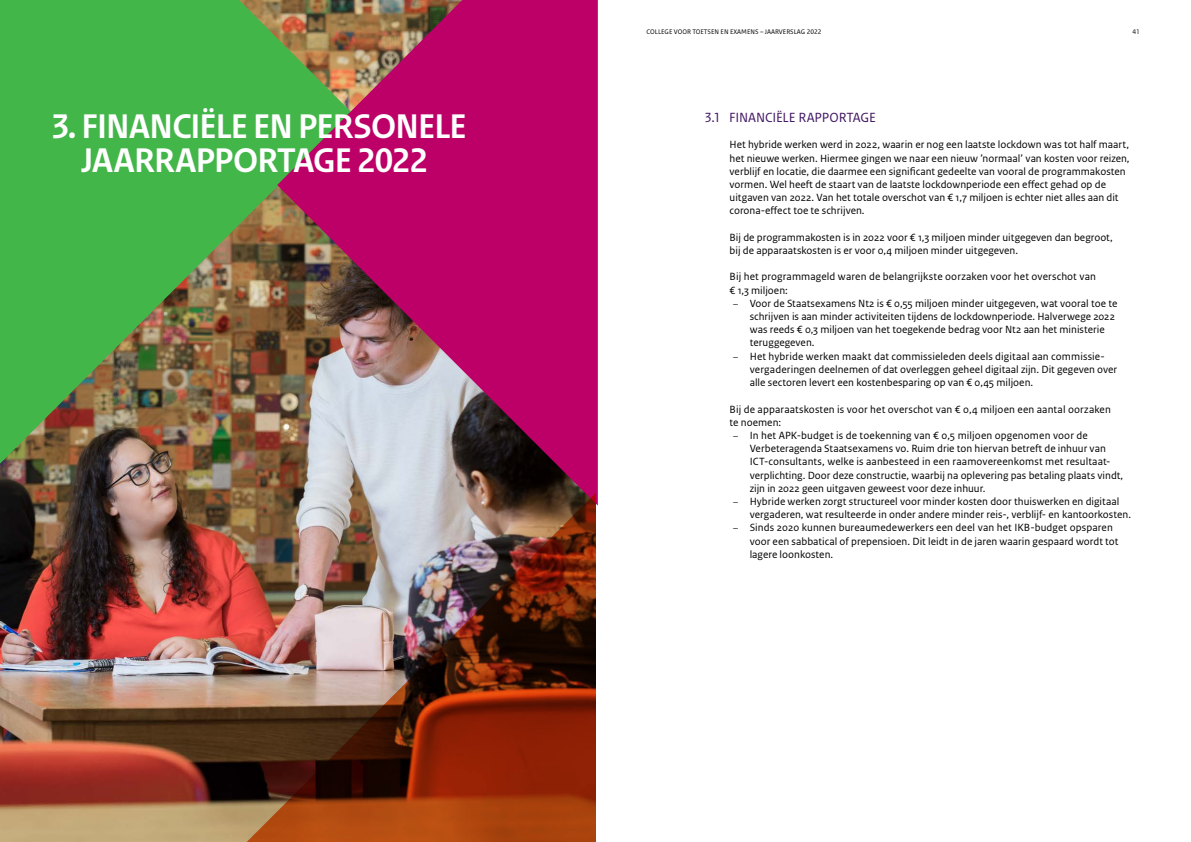
<style>
.page{position:relative;width:1191px;height:842px;background:#fff}
.page>*{position:absolute;margin:0;border:0;box-sizing:border-box;transform-origin:0 0}
.t1{font:700 36px/34px "Rijksoverheid Sans Heading";letter-spacing:-.02em;color:#fff;text-align:center}
._2020_kop2{font:14px "Rijksoverheid Sans Text";letter-spacing:-.01em;color:#411663}
.NEW_platte_tekst_ops{font:11px/13.2px "Rijksoverheid Sans Text";letter-spacing:.005em;color:#000}
.NEW_platte_tekst{font:11px/13.2px "Rijksoverheid Sans Text";letter-spacing:.005em;color:#000}
.t2{font:7px "Rijksoverheid Sans Text";color:#000}
.s1{font-family:"Rijksoverheid Serif"}
</style>
<div class="page">
<img style="left:0;top:464px;width:277px;height:378px">
<img style="left:0;top:0;width:277px;height:464px">
<img style="left:277px;top:0;width:321px;height:506px">
<img style="left:227px;top:493px;width:369px;height:349px">
<h1 class="t1" style="left:51px;top:110px;width:417px">3. FINANCIËLE EN PERSONELE<br>JAARRAPPORTAGE 2022</h1>
<p class="t2" style="left:646px;top:28px;width:177px">COLLEGE VOOR TOETSEN EN EXAMENS – JAARVERSLAG 2022</p>
<p class="t2" style="left:1132px;top:28px;width:9px">41</p>
<h2 class="_2020_kop2" style="left:704px;top:109px;width:173px">3.1 FINANCIËLE RAPPORTAGE</h2>
<p class="NEW_platte_tekst" style="left:729px;top:138px;width:401px">Het hybride werken werd in 2022, waarin er nog een laatste lockdown was tot half maart, het nieuwe werken. Hiermee gingen we naar een nieuw ’normaal’ van kosten voor reizen, verblijf en locatie, die daarmee een significant gedeelte van vooral de programmakosten vormen. Wel heeft de staart van de laatste lockdownperiode een effect gehad op de uitgaven van 2022. Van het totale overschot van € 1,7 miljoen is echter niet alles aan dit corona-effect toe te schrijven.</p>
<p class="NEW_platte_tekst" style="left:729px;top:231px;width:385px">Bij de programmakosten is in 2022 voor € 1,3 miljoen minder uitgegeven dan begroot, bij de apparaatskosten is er voor 0,4 miljoen minder uitgegeven.</p>
<p class="NEW_platte_tekst" style="left:729px;top:270px;width:368px">Bij het programmageld waren de belangrijkste oorzaken voor het overschot van € 1,3 miljoen:</p>
<p class="NEW_platte_tekst_ops" style="left:749px;top:297px;width:369px;text-indent:-17px"><span class="s1">−</span> Voor de Staatsexamens Nt2 is € 0,55 miljoen minder uitgegeven, wat vooral toe te schrijven is aan minder activiteiten tijdens de lockdownperiode. Halverwege 2022 was reeds € 0,3 miljoen van het toegekende bedrag voor Nt2 aan het ministerie teruggegeven.</p>
<p class="NEW_platte_tekst_ops" style="left:749px;top:350px;width:369px;text-indent:-17px"><span class="s1">−</span> Het hybride werken maakt dat commissieleden deels digitaal aan commissie&shy;vergaderingen deelnemen of dat overleggen geheel digitaal zijn. Dit gegeven over alle sectoren levert een kostenbesparing op van € 0,45 miljoen.</p>
<p class="NEW_platte_tekst" style="left:729px;top:402px;width:383px">Bij de apparaatskosten is voor het overschot van € 0,4 miljoen een aantal oorzaken te noemen:</p>
<p class="NEW_platte_tekst_ops" style="left:749px;top:429px;width:375px;text-indent:-17px"><span class="s1">−</span> In het APK-budget is de toekenning van € 0,5 miljoen opgenomen voor de Verbeteragenda Staatsexamens vo. Ruim drie ton hiervan betreft de inhuur van ICT-consultants, welke is aanbesteed in een raamovereenkomst met resultaat&shy;verplichting. Door deze constructie, waarbij na oplevering pas betaling plaats vindt, zijn in 2022 geen uitgaven geweest voor deze inhuur.</p>
<p class="NEW_platte_tekst_ops" style="left:749px;top:495px;width:383px;text-indent:-17px"><span class="s1">−</span> Hybride werken zorgt structureel voor minder kosten door thuiswerken en digitaal vergaderen, wat resulteerde in onder andere minder reis-, verblijf- en kantoorkosten.</p>
<p class="NEW_platte_tekst_ops" style="left:749px;top:521px;width:370px;text-indent:-17px"><span class="s1">−</span> Sinds 2020 kunnen bureaumedewerkers een deel van het IKB-budget opsparen voor een sabbatical of prepensioen. Dit leidt in de jaren waarin gespaard wordt tot lagere loonkosten.</p>
</div>
